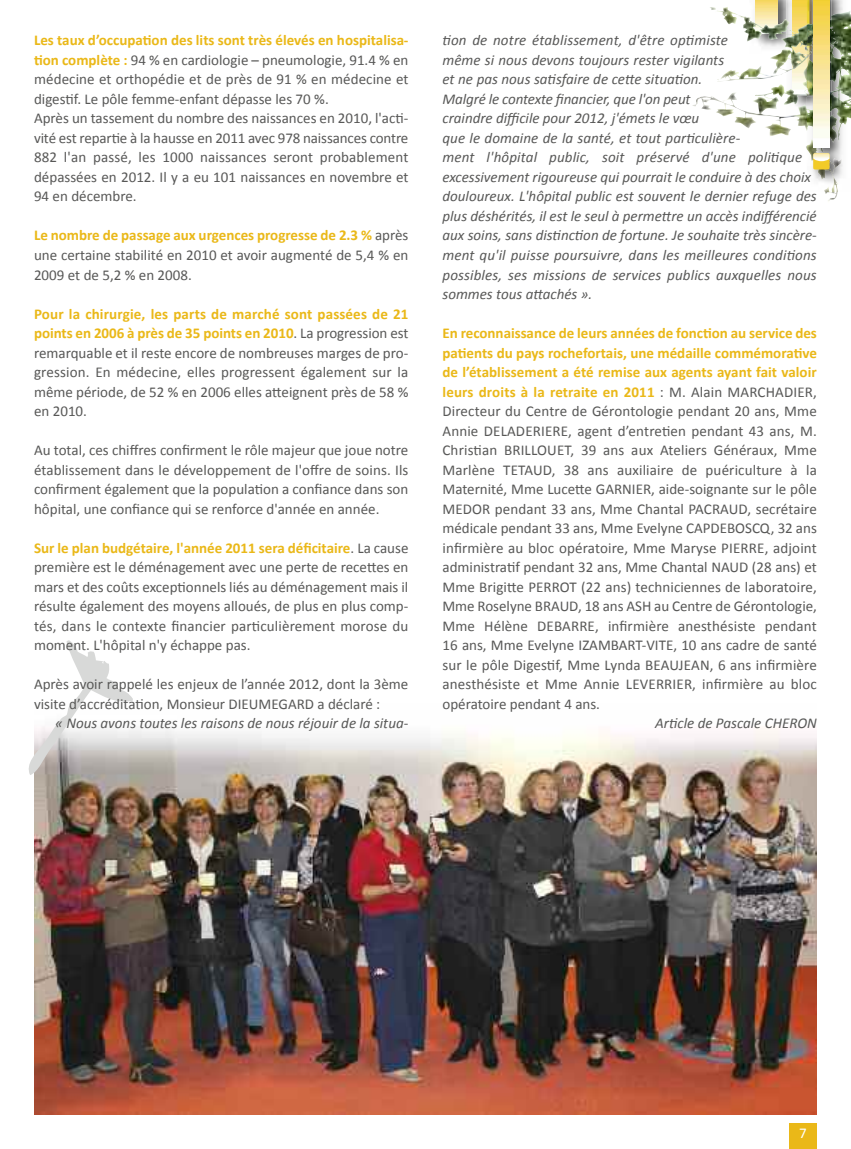
<style>
.page{position:relative;width:851px;height:1149px;background:#fff}
.page>*{position:absolute;margin:0;border:0;box-sizing:border-box;transform-origin:0 0}
.t1{font:15px/19.5px "Calibri";color:#585857;text-align:justify}
.t2{font:italic 15px/19.5px "Calibri";color:#585857}
.t3{font:15px "Calibri";color:#fff}
.s1{font-weight:700;color:#eab818}
</style>
<div class="page">
<img style="left:133px;top:729px;width:683px;height:385px">
<img style="left:28px;top:640px;width:105px;height:475px">
<div style="left:789px;top:1123px;width:27px;height:25px;background:#eab818"></div>
<img style="left:777px;top:0;width:9px;height:6px">
<img style="left:755px;top:0;width:22px;height:6px">
<img style="left:786px;top:0;width:20px;height:116px">
<img style="left:792px;top:0;width:14px;height:95px">
<img style="left:717px;top:6px;width:89px;height:73px">
<img style="left:831px;top:0;width:12px;height:11px">
<img style="left:806px;top:0;width:6px;height:11px">
<img style="left:806px;top:11px;width:44px;height:181px">
<div style="left:813px;top:153px;width:16px;height:16px;background:#f2cb28;border-radius:4px"></div>
<img style="left:813px;top:153px;width:16px;height:8px">
<img style="left:813px;top:0;width:16px;height:147px">
<p class="t1" style="left:34px;top:32px;width:376px;text-align:left"><span class="s1">Les taux d’occupation des lits sont très élevés en hospitalisa&shy;tion complète :</span> 94 % en cardiologie – pneumologie, 91.4 % en médecine et orthopédie et de près de 91 % en médecine et digestif. Le pôle femme-enfant dépasse les 70 %.<br>Après un tassement du nombre des naissances en 2010, l'acti&shy;vité est repartie à la hausse en 2011 avec 978 naissances contre 882 l'an passé, les 1000 naissances seront probablement dépassées en 2012. Il y a eu 101 naissances en novembre et 94 en décembre.</p>
<p class="t1" style="left:34px;top:227px;width:376px"><span class="s1">Le nombre de passage aux urgences progresse de 2.3 %</span> après une certaine stabilité en 2010 et avoir augmenté de 5,4 % en 2009 et de 5,2 % en 2008.</p>
<p class="t1" style="left:34px;top:305px;width:376px"><span class="s1">Pour la chirurgie, les parts de marché sont passées de 21 points en 2006 à près de 35 points en 2010</span>. La progression est remarquable et il reste encore de nombreuses marges de pro&shy;gression. En médecine, elles progressent également sur la même période, de 52 % en 2006 elles atteignent près de 58 % en 2010.</p>
<p class="t1" style="left:34px;top:441px;width:376px">Au total, ces chiffres confirment le rôle majeur que joue notre établissement dans le développement de l'offre de soins. Ils confirment également que la population a confiance dans son hôpital, une confiance qui se renforce d'année en année.</p>
<p class="t1" style="left:34px;top:539px;width:376px"><span class="s1">Sur le plan budgétaire, l'année 2011 sera déficitaire</span>. La cause première est le déménagement avec une perte de recettes en mars et des coûts exceptionnels liés au déménagement mais il résulte également des moyens alloués, de plus en plus comp&shy;tés, dans le contexte financier particulièrement morose du moment. L'hôpital n'y échappe pas.</p>
<p class="t1" style="left:34px;top:675px;width:376px">Après avoir rappelé les enjeux de l’année 2012, dont la 3ème visite d’accréditation, Monsieur DIEUMEGARD a déclaré :</p>
<p class="t2" style="left:55px;top:714px;width:354px">« Nous avons toutes les raisons de nous réjouir de la situa-</p>
<p class="t2" style="left:442px;top:32px;width:376px">tion de notre établissement, d'être optimiste<br>même si nous devons toujours rester vigilants<br>et ne pas nous satisfaire de cette situation.<br>Malgré le contexte financier, que l'on peut<br>craindre difficile pour 2012, j'émets le vœu<br>que le domaine de la santé, et tout particulière-<br>ment l'hôpital public, soit préservé d'une politique excessivement rigoureuse qui pourrait le conduire à des choix douloureux. L'hôpital public est souvent le dernier refuge des plus déshérités, il est le seul à permettre un accès indifférencié aux soins, sans distinction de fortune. Je souhaite très sincère&shy;ment qu'il puisse poursuivre, dans les meilleures conditions possibles, ses missions de services publics auxquelles nous sommes tous attachés ».</p>
<p class="t1" style="left:442px;top:324px;width:376px"><span class="s1">En reconnaissance de leurs années de fonction au service des patients du pays rochefortais, une médaille commémorative de l’établissement a été remise aux agents ayant fait valoir leurs droits à la retraite en 2011</span> : M. Alain MARCHADIER, Directeur du Centre de Gérontologie pendant 20 ans, Mme Annie DELADERIERE, agent d’entretien pendant 43 ans, M.<br>Christian BRILLOUET, 39 ans aux Ateliers Généraux, Mme Marlène TETAUD, 38 ans auxiliaire de puériculture à la Maternité, Mme Lucette GARNIER, aide-soignante sur le pôle MEDOR pendant 33 ans, Mme Chantal PACRAUD, secrétaire médicale pendant 33 ans, Mme Evelyne CAPDEBOSCQ, 32 ans infirmière au bloc opératoire, Mme Maryse PIERRE, adjoint administratif pendant 32 ans, Mme Chantal NAUD (28 ans) et Mme Brigitte PERROT (22 ans) techniciennes de laboratoire, Mme Roselyne BRAUD, 18 ans ASH au Centre de Gérontologie, Mme Hélène DEBARRE, infirmière anesthésiste pendant 16 ans, Mme Evelyne IZAMBART-VITE, 10 ans cadre de santé sur le pôle Digestif, Mme Lynda BEAUJEAN, 6 ans infirmière anesthésiste et Mme Annie LEVERRIER, infirmière au bloc opératoire pendant 4 ans.</p>
<p class="t2" style="left:655px;top:714px;width:163px">Article de Pascale CHERON</p>
<p class="t3" style="left:799px;top:1126px;width:9px">7</p>
</div>
